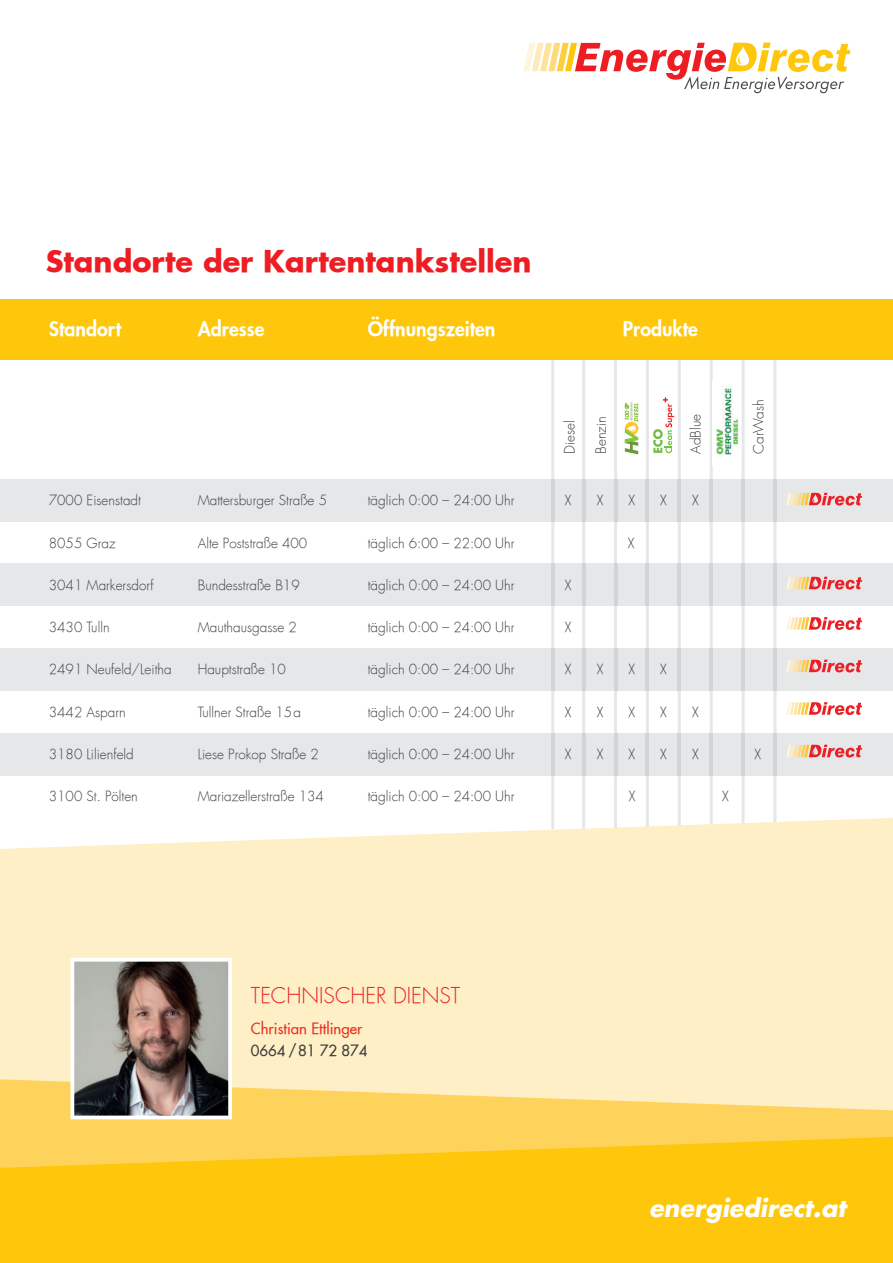
<style>
.page{position:relative;width:893px;height:1263px;background:#fff}
.page>*{position:absolute;margin:0;border:0;box-sizing:border-box;transform-origin:0 0}
.t1{font:700 28.8px "Futura";color:#ee1d23}
.t2{font:italic 700 24px "Futura Std";color:#fff}
.t3{font:300 21px "Futura";color:#ee1d23}
.t4{font:800 19.5px "Futura";color:#fff}
.t5{font:15px "Futura";color:#ee2e22}
.t6{font:15px "Futura";color:#3e3e3f}
.t7{font:300 13.5px "Futura";color:#3e3e3f}
</style>
<div class="page">
<div style="left:0;top:563px;width:893px;height:43px;background:#e6e7e9"></div>
<div style="left:0;top:733px;width:893px;height:43px;background:#e6e7e9"></div>
<div style="left:0;top:648px;width:893px;height:43px;background:#e6e7e9"></div>
<div style="left:0;top:479px;width:893px;height:43px;background:#e6e7e9"></div>
<hr style="left:582px;top:330px;width:3px;height:149px;background:#e6e7e9">
<hr style="left:582px;top:522px;width:3px;height:41px;background:#e6e7e9">
<hr style="left:582px;top:606px;width:3px;height:42px;background:#e6e7e9">
<hr style="left:582px;top:691px;width:3px;height:42px;background:#e6e7e9">
<hr style="left:582px;top:776px;width:3px;height:53px;background:#e6e7e9">
<hr style="left:582px;top:563px;width:3px;height:43px;background:#d3d4d6">
<hr style="left:582px;top:733px;width:3px;height:43px;background:#d3d4d6">
<hr style="left:582px;top:648px;width:3px;height:43px;background:#d3d4d6">
<hr style="left:582px;top:479px;width:3px;height:43px;background:#d3d4d6">
<hr style="left:614px;top:330px;width:3px;height:149px;background:#e6e7e9">
<hr style="left:614px;top:522px;width:3px;height:41px;background:#e6e7e9">
<hr style="left:614px;top:606px;width:3px;height:42px;background:#e6e7e9">
<hr style="left:614px;top:691px;width:3px;height:42px;background:#e6e7e9">
<hr style="left:614px;top:776px;width:3px;height:53px;background:#e6e7e9">
<hr style="left:614px;top:563px;width:3px;height:43px;background:#d3d4d6">
<hr style="left:614px;top:733px;width:3px;height:43px;background:#d3d4d6">
<hr style="left:614px;top:648px;width:3px;height:43px;background:#d3d4d6">
<hr style="left:614px;top:479px;width:3px;height:43px;background:#d3d4d6">
<hr style="left:646px;top:330px;width:3px;height:149px;background:#e6e7e9">
<hr style="left:646px;top:522px;width:3px;height:41px;background:#e6e7e9">
<hr style="left:646px;top:606px;width:3px;height:42px;background:#e6e7e9">
<hr style="left:646px;top:691px;width:3px;height:42px;background:#e6e7e9">
<hr style="left:646px;top:776px;width:3px;height:53px;background:#e6e7e9">
<hr style="left:646px;top:563px;width:3px;height:43px;background:#d3d4d6">
<hr style="left:646px;top:733px;width:3px;height:43px;background:#d3d4d6">
<hr style="left:646px;top:648px;width:3px;height:43px;background:#d3d4d6">
<hr style="left:646px;top:479px;width:3px;height:43px;background:#d3d4d6">
<hr style="left:678px;top:330px;width:3px;height:149px;background:#e6e7e9">
<hr style="left:678px;top:522px;width:3px;height:41px;background:#e6e7e9">
<hr style="left:678px;top:606px;width:3px;height:42px;background:#e6e7e9">
<hr style="left:678px;top:691px;width:3px;height:42px;background:#e6e7e9">
<hr style="left:678px;top:776px;width:3px;height:53px;background:#e6e7e9">
<hr style="left:678px;top:563px;width:3px;height:43px;background:#d3d4d6">
<hr style="left:678px;top:733px;width:3px;height:43px;background:#d3d4d6">
<hr style="left:678px;top:648px;width:3px;height:43px;background:#d3d4d6">
<hr style="left:678px;top:479px;width:3px;height:43px;background:#d3d4d6">
<hr style="left:710px;top:330px;width:3px;height:149px;background:#e6e7e9">
<hr style="left:710px;top:522px;width:3px;height:41px;background:#e6e7e9">
<hr style="left:710px;top:606px;width:3px;height:42px;background:#e6e7e9">
<hr style="left:710px;top:691px;width:3px;height:42px;background:#e6e7e9">
<hr style="left:710px;top:776px;width:3px;height:53px;background:#e6e7e9">
<hr style="left:710px;top:563px;width:3px;height:43px;background:#d3d4d6">
<hr style="left:710px;top:733px;width:3px;height:43px;background:#d3d4d6">
<hr style="left:710px;top:648px;width:3px;height:43px;background:#d3d4d6">
<hr style="left:710px;top:479px;width:3px;height:43px;background:#d3d4d6">
<hr style="left:742px;top:330px;width:3px;height:149px;background:#e6e7e9">
<hr style="left:742px;top:522px;width:3px;height:41px;background:#e6e7e9">
<hr style="left:742px;top:606px;width:3px;height:42px;background:#e6e7e9">
<hr style="left:742px;top:691px;width:3px;height:42px;background:#e6e7e9">
<hr style="left:742px;top:776px;width:3px;height:53px;background:#e6e7e9">
<hr style="left:742px;top:563px;width:3px;height:43px;background:#d3d4d6">
<hr style="left:742px;top:733px;width:3px;height:43px;background:#d3d4d6">
<hr style="left:742px;top:648px;width:3px;height:43px;background:#d3d4d6">
<hr style="left:742px;top:479px;width:3px;height:43px;background:#d3d4d6">
<hr style="left:773px;top:330px;width:3px;height:149px;background:#e6e7e9">
<hr style="left:773px;top:522px;width:3px;height:41px;background:#e6e7e9">
<hr style="left:773px;top:606px;width:3px;height:42px;background:#e6e7e9">
<hr style="left:773px;top:691px;width:3px;height:42px;background:#e6e7e9">
<hr style="left:773px;top:776px;width:3px;height:53px;background:#e6e7e9">
<hr style="left:773px;top:563px;width:3px;height:43px;background:#d3d4d6">
<hr style="left:773px;top:733px;width:3px;height:43px;background:#d3d4d6">
<hr style="left:773px;top:648px;width:3px;height:43px;background:#d3d4d6">
<hr style="left:773px;top:479px;width:3px;height:43px;background:#d3d4d6">
<hr style="left:551px;top:330px;width:3px;height:149px;background:#e6e7e9">
<hr style="left:551px;top:522px;width:3px;height:41px;background:#e6e7e9">
<hr style="left:551px;top:606px;width:3px;height:42px;background:#e6e7e9">
<hr style="left:551px;top:691px;width:3px;height:42px;background:#e6e7e9">
<hr style="left:551px;top:776px;width:3px;height:53px;background:#e6e7e9">
<hr style="left:551px;top:563px;width:3px;height:43px;background:#d3d4d6">
<hr style="left:551px;top:733px;width:3px;height:43px;background:#d3d4d6">
<hr style="left:551px;top:648px;width:3px;height:43px;background:#d3d4d6">
<hr style="left:551px;top:479px;width:3px;height:43px;background:#d3d4d6">
<div style="left:0;top:818px;width:893px;height:261px;background:#feefc6"></div>
<svg style="left:0;top:1079px;width:893px;height:58px;background:#fedb7a"></svg>
<div style="left:0;top:299px;width:893px;height:60px;background:#fec70c"></div>
<svg style="left:523px;top:43px;width:327px;height:50px"></svg>
<svg style="left:786px;top:493px;width:76px;height:13px"></svg>
<svg style="left:786px;top:577px;width:76px;height:12px"></svg>
<svg style="left:786px;top:660px;width:76px;height:12px"></svg>
<svg style="left:786px;top:702px;width:76px;height:13px"></svg>
<svg style="left:71px;top:958px;width:161px;height:161px;background:#89807b"></svg>
<svg style="left:786px;top:745px;width:76px;height:12px"></svg>
<svg style="left:653px;top:397px;width:21px;height:56px"></svg>
<svg style="left:786px;top:617px;width:76px;height:13px"></svg>
<svg style="left:624px;top:402px;width:14px;height:52px"></svg>
<svg style="left:0;top:1137px;width:893px;height:126px;background:#fec815"></svg>
<img style="left:716px;top:386px;width:23px;height:69px">
<h1 class="t1" style="left:46px;top:242px;width:487px">Standorte der Kartentankstellen</h1>
<h3 class="t4" style="left:49px;top:317px;width:74px">Standort</h3>
<h3 class="t4" style="left:198px;top:317px;width:68px">Adresse</h3>
<h3 class="t4" style="left:368px;top:317px;width:129px">Öffnungszeiten</h3>
<h3 class="t4" style="left:623px;top:317px;width:76px">Produkte</h3>
<p class="t7" style="left:561px;top:454px;width:35px;rotate:-90deg">Diesel</p>
<p class="t7" style="left:593px;top:454px;width:39px;rotate:-90deg">Benzin</p>
<p class="t7" style="left:687px;top:454px;width:41px;rotate:-90deg">AdBlue</p>
<p class="t7" style="left:750px;top:454px;width:56px;rotate:-90deg">CarWash</p>
<p class="t7" style="left:49px;top:492px;width:94px">7000 Eisenstadt</p>
<p class="t7" style="left:198px;top:492px;width:131px">Mattersburger Straße 5</p>
<p class="t7" style="left:368px;top:492px;width:148px">täglich 0:00 – 24:00 Uhr</p>
<p class="t7" style="left:565px;top:492px;width:8px">X</p>
<p class="t7" style="left:597px;top:492px;width:8px">X</p>
<p class="t7" style="left:628px;top:492px;width:8px">X</p>
<p class="t7" style="left:660px;top:492px;width:8px">X</p>
<p class="t7" style="left:692px;top:492px;width:8px">X</p>
<p class="t7" style="left:49px;top:534px;width:68px">8055 Graz</p>
<p class="t7" style="left:198px;top:534px;width:111px">Alte Poststraße 400</p>
<p class="t7" style="left:368px;top:534px;width:148px">täglich 6:00 – 22:00 Uhr</p>
<p class="t7" style="left:628px;top:534px;width:8px">X</p>
<p class="t7" style="left:49px;top:577px;width:106px">3041 Markersdorf</p>
<p class="t7" style="left:198px;top:577px;width:103px">Bundesstraße B19</p>
<p class="t7" style="left:368px;top:577px;width:148px">täglich 0:00 – 24:00 Uhr</p>
<p class="t7" style="left:565px;top:577px;width:8px">X</p>
<p class="t7" style="left:49px;top:619px;width:62px">3430 Tulln</p>
<p class="t7" style="left:198px;top:619px;width:101px">Mauthausgasse 2</p>
<p class="t7" style="left:368px;top:619px;width:148px">täglich 0:00 – 24:00 Uhr</p>
<p class="t7" style="left:565px;top:619px;width:8px">X</p>
<p class="t7" style="left:49px;top:661px;width:124px">2491 Neufeld/Leitha</p>
<p class="t7" style="left:198px;top:661px;width:90px">Hauptstraße 10</p>
<p class="t7" style="left:368px;top:661px;width:148px">täglich 0:00 – 24:00 Uhr</p>
<p class="t7" style="left:565px;top:661px;width:8px">X</p>
<p class="t7" style="left:597px;top:661px;width:8px">X</p>
<p class="t7" style="left:628px;top:661px;width:8px">X</p>
<p class="t7" style="left:660px;top:661px;width:8px">X</p>
<p class="t7" style="left:49px;top:703px;width:78px">3442 Asparn</p>
<p class="t7" style="left:198px;top:703px;width:105px">Tullner Straße 15a</p>
<p class="t7" style="left:368px;top:703px;width:148px">täglich 0:00 – 24:00 Uhr</p>
<p class="t7" style="left:565px;top:703px;width:8px">X</p>
<p class="t7" style="left:597px;top:703px;width:8px">X</p>
<p class="t7" style="left:628px;top:703px;width:8px">X</p>
<p class="t7" style="left:660px;top:703px;width:8px">X</p>
<p class="t7" style="left:692px;top:703px;width:8px">X</p>
<p class="t7" style="left:49px;top:746px;width:86px">3180 Lilienfeld</p>
<p class="t7" style="left:198px;top:746px;width:123px">Liese Prokop Straße 2</p>
<p class="t7" style="left:368px;top:746px;width:148px">täglich 0:00 – 24:00 Uhr</p>
<p class="t7" style="left:565px;top:746px;width:8px">X</p>
<p class="t7" style="left:597px;top:746px;width:8px">X</p>
<p class="t7" style="left:628px;top:746px;width:8px">X</p>
<p class="t7" style="left:660px;top:746px;width:8px">X</p>
<p class="t7" style="left:692px;top:746px;width:8px">X</p>
<p class="t7" style="left:755px;top:746px;width:8px">X</p>
<p class="t7" style="left:49px;top:788px;width:90px">3100 St. Pölten</p>
<p class="t7" style="left:198px;top:788px;width:128px">Mariazellerstraße 134</p>
<p class="t7" style="left:368px;top:788px;width:148px">täglich 0:00 – 24:00 Uhr</p>
<p class="t7" style="left:629px;top:788px;width:8px">X</p>
<p class="t7" style="left:722px;top:788px;width:8px">X</p>
<h3 class="t3" style="left:251px;top:982px;width:211px">TECHNISCHER DIENST</h3>
<p class="t5" style="left:251px;top:1019px;width:113px">Christian Ettlinger</p>
<p class="t6" style="left:251px;top:1041px;width:118px">0664 / 81 72 874</p>
<h2 class="t2" style="left:649px;top:1192px;width:199px">energiedirect.at</h2>
</div>
